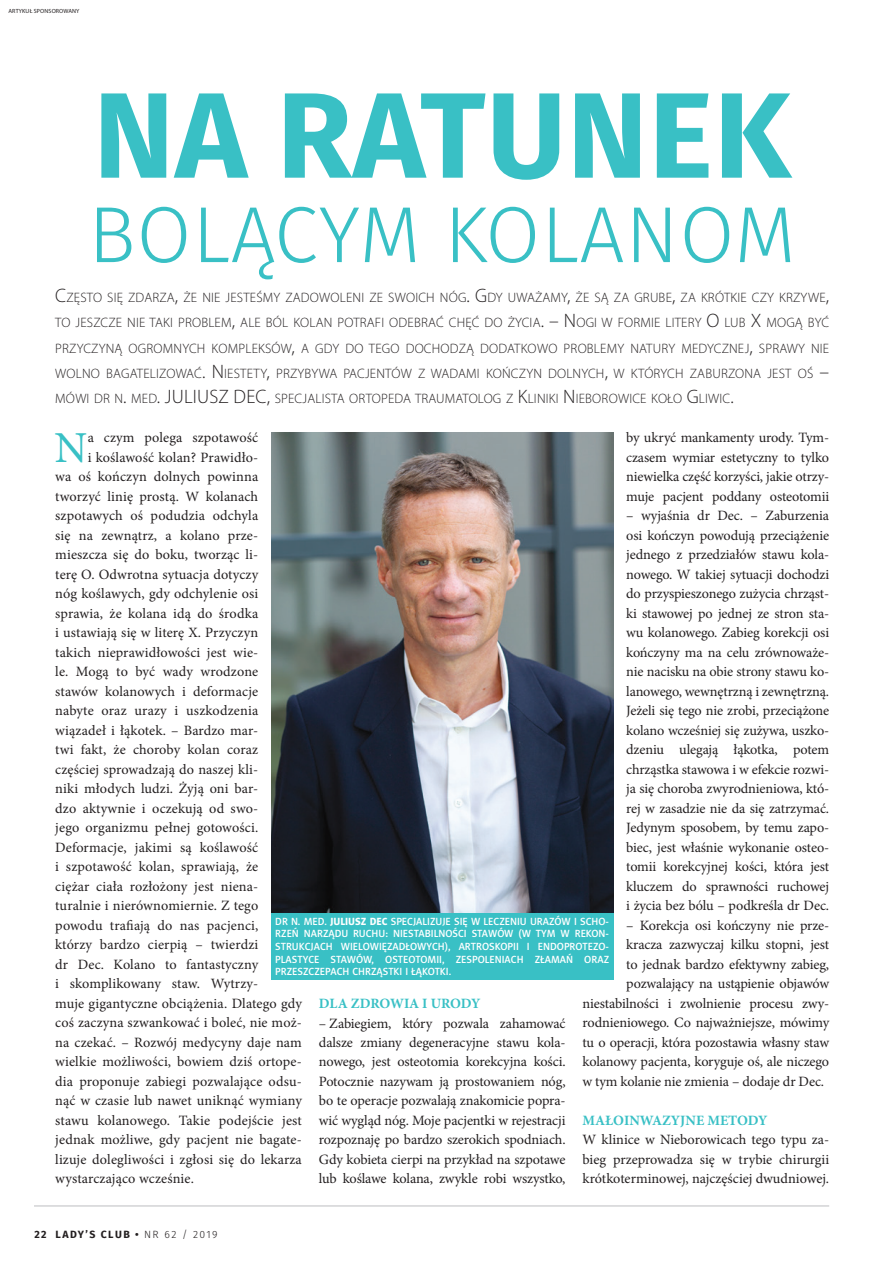
<style>
.page{position:relative;width:893px;height:1263px;background:#fff}
.page>*{position:absolute;margin:0;border:0;box-sizing:border-box;transform-origin:0 0}
.t1{font:700 121.5px "Fira Sans";letter-spacing:.01em;color:#39c0c5}
.t2{font:300 79.5px "Fira Sans";letter-spacing:.01em;color:#39c0c5}
.t3{font:44.25px "Minion Pro";color:#39c0c5}
.t4{font:14.25px/19.5px "Minion Pro";letter-spacing:.005em;color:#231f20;text-align:justify}
.t5{font:700 14.25px "Minion Pro";color:#39c0c5}
.t6{font:300 13.65px/25.2px "Myriad Pro";letter-spacing:.015em;color:#231f20;text-align:justify}
.t7{font:10.5px/12.6px "Naomi Sans EFN Medium";color:#fff;text-align:justify}
.t8{font:700 10.5px "Fira Sans";letter-spacing:.14em;color:#231f20}
.t9{font:6px "Myriad Pro";letter-spacing:.02em;color:#231f20}
.s1{font-size:19.5px}
.s2{font-family:"Naomi Sans EFN Heavy"}
.s3{font-weight:300}
</style>
<div class="page">
<hr style="left:34px;top:1205px;width:795px;height:1px;background:#bcbdc0">
<img style="left:271px;top:432px;width:342px;height:481px">
<div style="left:271px;top:913px;width:342px;height:66px;background:#39c0c5"></div>
<p class="t9" style="left:9px;top:7px;width:72px">ARTYKUŁ SPONSOROWANY</p>
<h1 class="t1" style="left:94px;top:50px;width:699px">NA RATUNEK</h1>
<h2 class="t2" style="left:88px;top:179px;width:710px">BOLĄCYM KOLANOM</h2>
<p class="t6" style="left:55px;top:285px;width:775px"><span class="s1">C</span>ZĘSTO SIĘ ZDARZA<span class="s1">,</span> ŻE NIE JESTEŚMY ZADOWOLENI ZE SWOICH NÓG<span class="s1">. G</span>DY UWAŻAMY<span class="s1">,</span> ŻE SĄ ZA GRUBE<span class="s1">,</span> ZA KRÓTKIE CZY KRZYWE<span class="s1">, </span>TO JESZCZE NIE TAKI PROBLEM<span class="s1">,</span> ALE BÓL KOLAN POTRAFI ODEBRAĆ CHĘĆ DO ŻYCIA<span class="s1">. – N</span> OGI W FORMIE LITERY <span class="s1">O</span> LUB <span class="s1">X</span> MOGĄ BYĆ PRZYCZYNĄ OGROMNYCH KOMPLEKSÓW<span class="s1">,</span> A GDY DO TEGO DOCHODZĄ DODATKOWO PROBLEMY NATURY MEDYCZNEJ<span class="s1">,</span> SPRAWY NIE WOLNO BAGATELIZOWAĆ<span class="s1">. N</span> IESTETY<span class="s1">,</span> PRZYBYWA PACJENTÓW Z WADAMI KOŃCZYN DOLNYCH<span class="s1">,</span> W KTÓRYCH ZABURZONA JEST OŚ <span class="s1">– </span>MÓWI DR N<span class="s1">.</span> MED<span class="s1">. JULIUSZ</span></p>
<p class="t6" style="left:234px;top:386px;width:502px"><span class="s1">DEC,</span> SPECJALISTA ORTOPEDA TRAUMATOLOG Z <span class="s1">K</span>LINIKI <span class="s1">N</span> IEBOROWICE KOŁO <span class="s1">G</span>LIWIC<span class="s1">.</span></p>
<p class="t4" style="left:626px;top:428px;width:205px">by ukryć mankamenty urody. Tym&shy;czasem wymiar estetyczny to tylko niewielka część korzyści, jakie otrzy&shy;muje pacjent poddany osteotomii</p>
<p class="t4" style="left:626px;top:506px;width:205px">– wyjaśnia dr Dec. – Zaburzenia osi kończyn powodują przeciążenie jednego z przedziałów stawu kola&shy;nowego. W takiej sytuacji dochodzi do przyspieszonego zużycia chrząst&shy;ki stawowej po jednej ze stron sta&shy;wu kolanowego. Zabieg korekcji osi kończyny ma na celu zrównoważe&shy;nie nacisku na obie strony stawu ko&shy;lanowego, wewnętrzną i zewnętrzną.<br>Jeżeli się tego nie zrobi, przeciążone kolano wcześniej się zużywa, uszko&shy;dzeniu ulegają łąkotka, potem chrząstka stawowa i w efekcie rozwi&shy;ja się choroba zwyrodnieniowa, któ&shy;rej w zasadzie nie da się zatrzymać.<br>Jedynym sposobem, by temu zapo&shy;biec, jest właśnie wykonanie osteo&shy;tomii korekcyjnej kości, która jest kluczem do sprawności ruchowej i życia bez bólu – podkreśla dr Dec.</p>
<p class="t4" style="left:626px;top:915px;width:205px">– Korekcja osi kończyny nie prze-</p>
<p class="t4" style="left:626px;top:935px;width:204px">kracza zazwyczaj kilku stopni, jest</p>
<p class="t4" style="left:626px;top:954px;width:205px">to jednak bardzo efektywny zabieg,</p>
<p class="t4" style="left:626px;top:974px;width:204px">pozwalający na ustąpienie objawów</p>
<p class="t4" style="left:583px;top:993px;width:248px">niestabilności i zwolnienie procesu zwy-</p>
<p class="t4" style="left:583px;top:1013px;width:248px">rodnieniowego. Co najważniejsze, mówimy</p>
<p class="t4" style="left:583px;top:1032px;width:248px">tu o operacji, która pozostawia własny staw</p>
<p class="t4" style="left:583px;top:1052px;width:248px">kolanowy pacjenta, koryguje oś, ale niczego</p>
<p class="t4" style="left:583px;top:1071px;width:243px">w tym kolanie nie zmienia – dodaje dr Dec.</p>
<p class="t5" style="left:583px;top:1110px;width:186px">MAŁOINWAZYJNE METODY</p>
<p class="t4" style="left:583px;top:1130px;width:248px">W klinice w Nieborowicach tego typu za&shy;bieg przeprowadza się w trybie chirurgii krótkoterminowej, najczęściej dwudniowej.</p>
<h3 class="t3" style="left:54px;top:418px;width:34px">N</h3>
<p class="t4" style="left:88px;top:428px;width:172px">a czym polega szpotawość</p>
<p class="t4" style="left:88px;top:448px;width:172px">i koślawość kolan? Prawidło-</p>
<p class="t4" style="left:55px;top:467px;width:204px">wa oś kończyn dolnych powinna</p>
<p class="t4" style="left:55px;top:487px;width:204px">tworzyć linię prostą. W kolanach</p>
<p class="t4" style="left:55px;top:506px;width:204px">szpotawych oś podudzia odchyla</p>
<p class="t4" style="left:55px;top:526px;width:204px">się na zewnątrz, a kolano prze-</p>
<p class="t4" style="left:55px;top:545px;width:204px">mieszcza się do boku, tworząc li-</p>
<p class="t4" style="left:55px;top:565px;width:204px">terę O. Odwrotna sytuacja dotyczy</p>
<p class="t4" style="left:55px;top:584px;width:204px">nóg koślawych, gdy odchylenie osi</p>
<p class="t4" style="left:55px;top:604px;width:204px">sprawia, że kolana idą do środka</p>
<p class="t4" style="left:55px;top:623px;width:204px">i ustawiają się w literę X. Przyczyn</p>
<p class="t4" style="left:55px;top:643px;width:204px">takich nieprawidłowości jest wie-</p>
<p class="t4" style="left:55px;top:662px;width:204px">le. Mogą to być wady wrodzone</p>
<p class="t4" style="left:55px;top:682px;width:204px">stawów kolanowych i deformacje</p>
<p class="t4" style="left:55px;top:701px;width:204px">nabyte oraz urazy i uszkodzenia</p>
<p class="t4" style="left:55px;top:721px;width:204px">wiązadeł i łąkotek. – Bardzo mar-</p>
<p class="t4" style="left:55px;top:740px;width:204px">twi fakt, że choroby kolan coraz</p>
<p class="t4" style="left:55px;top:759px;width:205px">częściej sprowadzają do naszej kli-</p>
<p class="t4" style="left:55px;top:779px;width:204px">niki młodych ludzi. Żyją oni bar-</p>
<p class="t4" style="left:55px;top:798px;width:204px">dzo aktywnie i oczekują od swo-</p>
<p class="t4" style="left:55px;top:818px;width:204px">jego organizmu pełnej gotowości.</p>
<p class="t4" style="left:55px;top:837px;width:204px">Deformacje, jakimi są koślawość</p>
<p class="t4" style="left:55px;top:857px;width:204px">i szpotawość kolan, sprawiają, że</p>
<p class="t4" style="left:55px;top:876px;width:204px">ciężar ciała rozłożony jest niena-</p>
<p class="t4" style="left:55px;top:896px;width:204px">turalnie i nierównomiernie. Z tego</p>
<p class="t4" style="left:55px;top:915px;width:205px">powodu trafiają do nas pacjenci,</p>
<p class="t4" style="left:55px;top:935px;width:204px">którzy bardzo cierpią – twierdzi</p>
<p class="t4" style="left:55px;top:954px;width:204px">dr Dec. Kolano to fantastyczny</p>
<p class="t4" style="left:55px;top:974px;width:204px">i skomplikowany staw. Wytrzy-</p>
<p class="t4" style="left:55px;top:993px;width:248px">muje gigantyczne obciążenia. Dlatego gdy</p>
<p class="t4" style="left:55px;top:1013px;width:248px">coś zaczyna szwankować i boleć, nie moż-</p>
<p class="t4" style="left:55px;top:1032px;width:248px">na czekać. – Rozwój medycyny daje nam</p>
<p class="t4" style="left:55px;top:1052px;width:248px">wielkie możliwości, bowiem dziś ortope-</p>
<p class="t4" style="left:55px;top:1071px;width:248px">dia proponuje zabiegi pozwalające odsu-</p>
<p class="t4" style="left:55px;top:1091px;width:248px">nąć w czasie lub nawet uniknąć wymiany</p>
<p class="t4" style="left:55px;top:1110px;width:248px">stawu kolanowego. Takie podejście jest</p>
<p class="t4" style="left:55px;top:1130px;width:248px">jednak możliwe, gdy pacjent nie bagate-</p>
<p class="t4" style="left:55px;top:1149px;width:248px">lizuje dolegliwości i zgłosi się do lekarza</p>
<p class="t4" style="left:55px;top:1169px;width:140px">wystarczająco wcześnie.</p>
<p class="t7" style="left:275px;top:915px;width:335px">DR N. MED. <span class="s2">JULIUSZ DEC</span> SPECJALIZUJE SIĘ W LECZENIU URAZÓW I SCHO-RZEŃ NARZĄDU RUCHU: NIESTABILNOŚCI STAWÓW (W TYM W REKON-STRUKCJACH WIELOWIĘZADŁOWYCH), ARTROSKOPII I ENDOPROTEZO-PLASTYCE STAWÓW, OSTEOTOMII, ZESPOLENIACH ZŁAMAŃ ORAZ PRZESZCZEPACH CHRZĄSTKI I ŁĄKOTKI.</p>
<p class="t5" style="left:319px;top:993px;width:163px">DLA ZDROWIA I URODY</p>
<p class="t4" style="left:319px;top:1013px;width:248px">– Zabiegiem, który pozwala zahamować dalsze zmiany degeneracyjne stawu kola&shy;nowego, jest osteotomia korekcyjna kości.<br>Potocznie nazywam ją prostowaniem nóg, bo te operacje pozwalają znakomicie popra&shy;wić wygląd nóg. Moje pacjentki w rejestracji rozpoznaję po bardzo szerokich spodniach.<br>Gdy kobieta cierpi na przykład na szpotawe lub koślawe kolana, zwykle robi wszystko,</p>
<p class="t8" style="left:34px;top:1227px;width:185px">22 LADY’S CLUB • <span class="s3">NR 62 / 2019</span></p>
</div>
